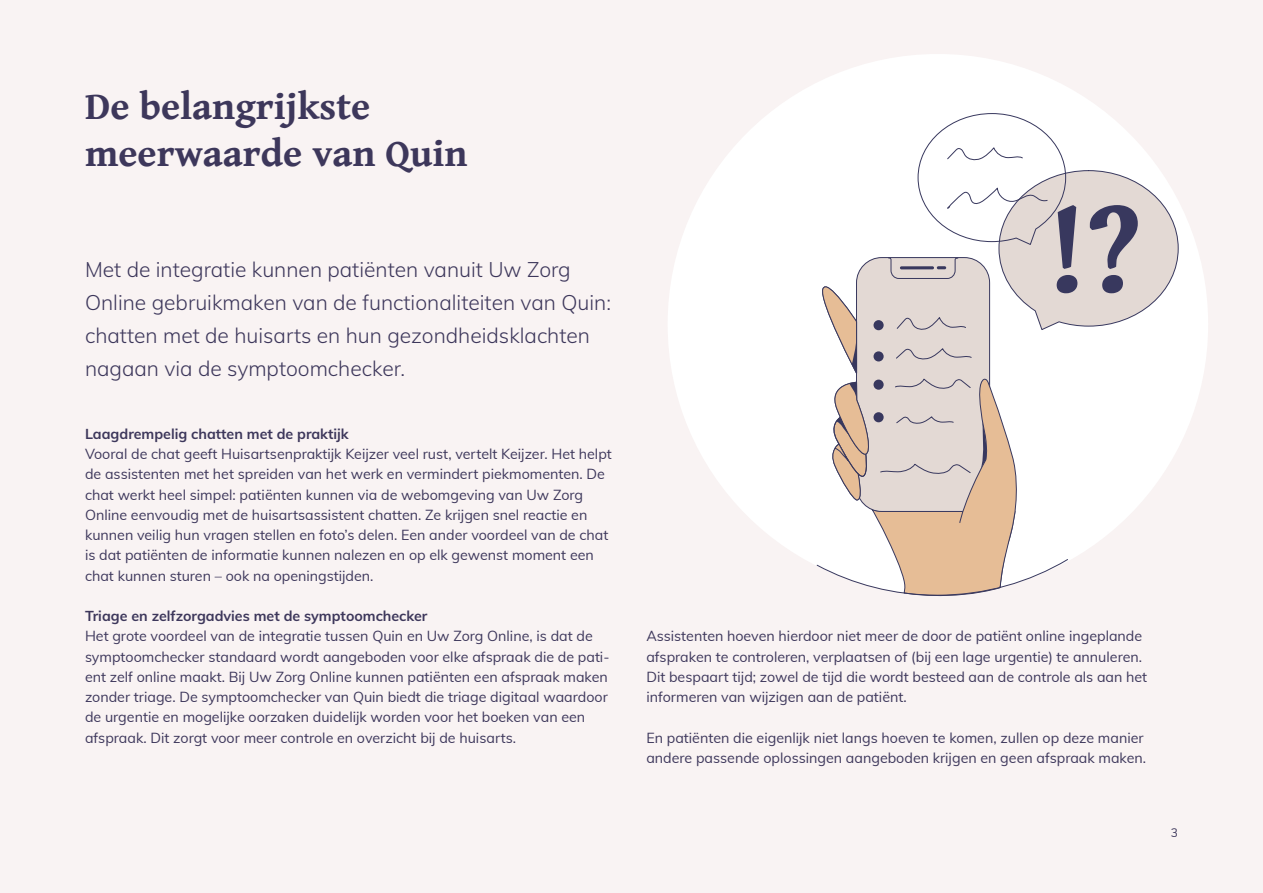
<style>
.page{position:relative;width:1263px;height:893px;background:#f9f3f3}
.page>*{position:absolute;margin:0;border:0;box-sizing:border-box;transform-origin:0 0}
.t1{font:700 118.95px "Gentium Book Basic";color:#38385e}
.t2{font:700 39px/46.8px "Gentium Book Basic";color:#3d375b}
.t3{font:300 21px/33px "Muli";color:#3d375b}
.t4{font:14.25px/20.2px "Muli";color:#3d375b}
.t5{font:700 14.25px "Muli";color:#3d375b}
.t6{font:12px "Muli";color:#3d375b}
</style>
<div class="page">
<div style="left:668px;top:54px;width:540px;height:540px;background:#fff;border-radius:50%"></div>
<svg style="left:819px;top:113px;width:360px;height:484px"></svg>
<h2 class="t2" style="left:85px;top:82px;width:384px">De belangrijkste meerwaarde van Quin</h2>
<h3 class="t3" style="left:85px;top:252px;width:527px">Met de integratie kunnen patiënten vanuit Uw Zorg Online gebruikmaken van de functionaliteiten van Quin: chatten met de huisarts en hun gezondheidsklachten nagaan via de symptoomchecker.</h3>
<p class="t5" style="left:85px;top:423px;width:265px">Laagdrempelig chatten met de praktijk</p>
<p class="t4" style="left:85px;top:443px;width:528px">Vooral de chat geeft Huisartsenpraktijk Keijzer veel rust, vertelt Keijzer. Het helpt de assistenten met het spreiden van het werk en vermindert piekmomenten. De chat werkt heel simpel: patiënten kunnen via de webomgeving van Uw Zorg Online eenvoudig met de huisartsassistent chatten. Ze krijgen snel reactie en kunnen veilig hun vragen stellen en foto’s delen. Een ander voordeel van de chat is dat patiënten de informatie kunnen nalezen en op elk gewenst moment een chat kunnen sturen – ook na openingstijden.</p>
<p class="t5" style="left:85px;top:605px;width:344px">Triage en zelfzorgadvies met de symptoomchecker</p>
<p class="t4" style="left:85px;top:625px;width:526px">Het grote voordeel van de integratie tussen Quin en Uw Zorg Online, is dat de symptoomchecker standaard wordt aangeboden voor elke afspraak die de pati&shy;ënt zelf online maakt. Bij Uw Zorg Online kunnen patiënten een afspraak maken zonder triage. De symptoomchecker van Quin biedt die triage digitaal waardoor de urgentie en mogelijke oorzaken duidelijk worden voor het boeken van een afspraak. Dit zorgt voor meer controle en overzicht bij de huisarts.</p>
<h1 class="t1" style="left:1048px;top:162px;width:95px">!?</h1>
<p class="t4" style="left:646px;top:625px;width:502px">Assistenten hoeven hierdoor niet meer de door de patiënt online ingeplande afspraken te controleren, verplaatsen of (bij een lage urgentie) te annuleren.<br>Dit bespaart tijd; zowel de tijd die wordt besteed aan de controle als aan het informeren van wijzigen aan de patiënt.</p>
<p class="t4" style="left:646px;top:727px;width:501px">En patiënten die eigenlijk niet langs hoeven te komen, zullen op deze manier andere passende oplossingen aangeboden krijgen en geen afspraak maken.</p>
<p class="t6" style="left:1171px;top:824px;width:9px">3</p>
</div>
